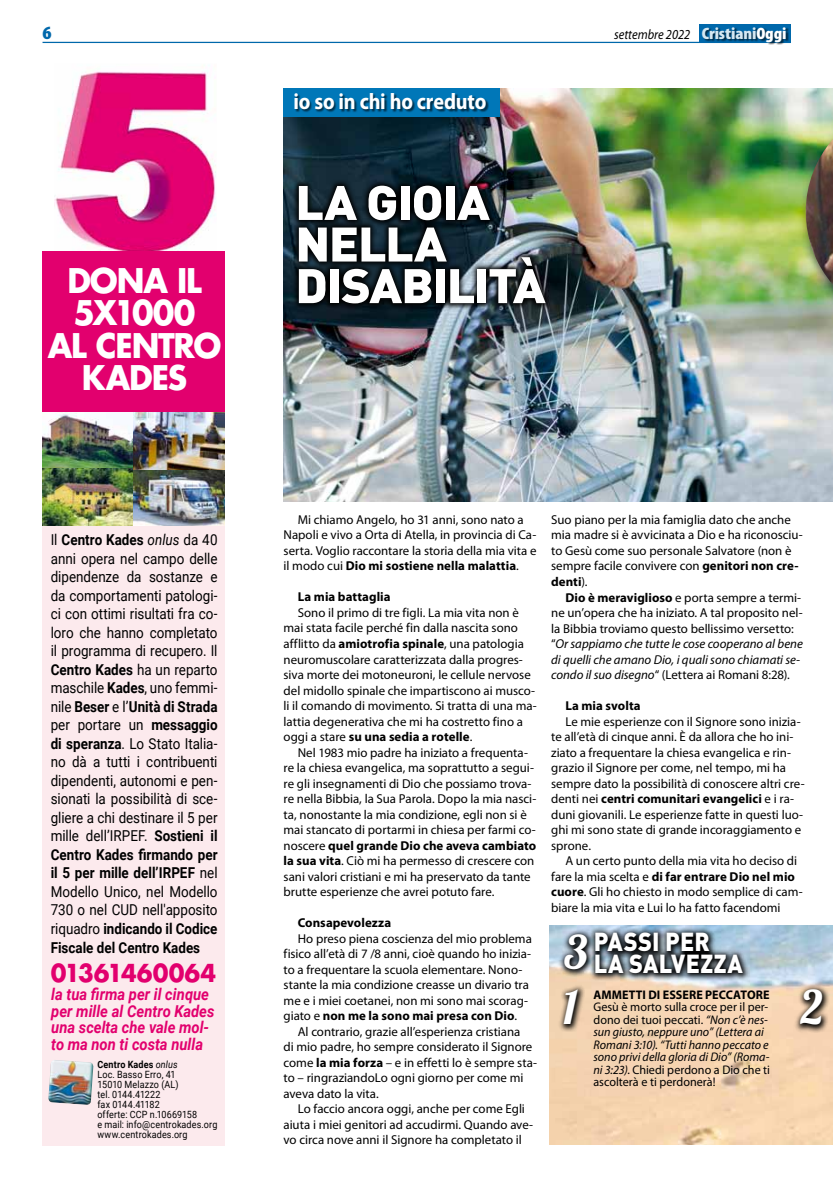
<style>
.page{position:relative;width:833px;height:1188px;background:#fff}
.page>*{position:absolute;margin:0;border:0;box-sizing:border-box;transform-origin:0 0}
.t1{font:900 47.75px/41.5px "DIN";color:#fff;scale:1.05 1}
.t2{font:46.38px "Lobster 1.3";color:#fff}
.t3{font:700 33px/32.5px "Futura";letter-spacing:-.035em;color:#fff;text-align:center;scale:.95 1}
.t4{font:900 25.75px/21.9px "DIN";letter-spacing:.03em;color:#fff;scale:.91 1}
.t5{font:700 24.12px "Futura";letter-spacing:-.005em;color:#e2006e;scale:.95 1}
.t6{font:700 22.5px "Myriad Pro";letter-spacing:-.01em;color:#fff;scale:.9 1}
.t7{font:900 condensed 18.75px "Myriad Pro";color:#0068ab;scale:1.1 1}
.t8{font:italic 700 16.38px/16.4px "Roboto";color:#e2006e;scale:.9 1}
.t9{font:15px/18.5px "Roboto";color:#000;text-align:justify;scale:.89 1}
.t10{font:italic 13.75px "Myriad Pro";color:#000;scale:.9 1}
.t11{font:12.88px/15.5px "Myriad Pro";color:#000}
.t12{font:700 12.88px "Myriad Pro";letter-spacing:.005em;color:#000}
.t13{font:italic 12.5px/12.5px "Myriad Pro";color:#000}
.t14{font:700 12.5px "Myriad Pro";letter-spacing:.01em;color:#000}
.t15{font:10px/10px "Roboto";letter-spacing:.015em;color:#000;scale:.9 1}
.s1{font-weight:900;font-style:normal;font-stretch:condensed;font-size:16.62px;color:#d7e8f2}
.s2{font-weight:900;font-style:normal;font-stretch:condensed;font-size:16.62px;color:#fff}
.s3{font-weight:700}
.s4{font-style:italic}
.s5{font-style:normal}
</style>
<div class="page">
<img style="left:55px;top:65px;width:161px;height:186px">
<div style="left:43px;top:251px;width:181px;height:167px;background:#e2006e"></div>
<div style="left:43px;top:413px;width:181px;height:732px;background:#fceaed"></div>
<img style="left:43px;top:412px;width:181px;height:113px">
<img style="left:48px;top:1060px;width:46px;height:44px">
<img style="left:549px;top:925px;width:284px;height:219px">
<svg style="left:588px;top:925px;width:162px;height:55px;background:#505b63"></svg>
<svg style="left:557px;top:982px;width:28px;height:49px"></svg>
<svg style="left:793px;top:982px;width:36px;height:50px;background:#988674"></svg>
<svg style="left:557px;top:927px;width:37px;height:49px;background:#788085"></svg>
<img style="left:283px;top:89px;width:550px;height:412px">
<hr style="left:43px;top:42px;width:747px;height:1px;background:#0068ab">
<div style="left:698px;top:25px;width:92px;height:18px;background:#0068ab"></div>
<div style="left:703px;top:28px;width:86px;height:17px;background:#000;opacity:.6"></div>
<div style="left:283px;top:89px;width:217px;height:28px;background:#0077b8"></div>
<div style="left:295px;top:93px;width:194px;height:20px;background:#000;opacity:.6"></div>
<svg style="left:291px;top:178px;width:261px;height:132px;background:#1a2427"></svg>
<img style="left:797px;top:90px;width:36px;height:252px">
<img style="left:805px;top:139px;width:28px;height:145px">
<h3 class="t7" style="left:43px;top:21px;width:10px">6</h3>
<p class="t10" style="left:614px;top:26px;width:193px">settembre 2022 <span class="s1">Cristiani</span><span class="s2">Oggi</span></p>
<h3 class="t3" style="left:48px;top:263px;width:184px">DONA IL<br>5X1000<br>AL CENTRO<br>KADES</h3>
<p class="t9" style="left:51px;top:530px;width:189px">Il <span class="s3">Centro Kades</span> <span class="s4">onlus</span> da 40 anni opera nel campo delle dipendenze da sostanze e da comportamenti patologi&shy;ci con ottimi risultati fra co&shy;loro che hanno completato il programma di recupero. Il <span class="s3">Centro Kades</span> ha un reparto maschile <span class="s3">Kades</span>, uno femmi&shy;nile <span class="s3">Beser</span> e l’<span class="s3">Unità di Strada </span>per portare un <span class="s3">messaggio di speranza</span>. Lo Stato Italia&shy;no dà a tutti i contribuenti dipendenti, autonomi e pen&shy;sionati la possibilità di sce&shy;gliere a chi destinare il 5 per mille dell’IRPEF. <span class="s3">Sostieni il Centro Kades firmando per il 5 per mille dell’IRPEF</span> nel Modello Unico, nel Modello 730 o nel CUD nell'apposito riquadro <span class="s3">indicando il Codice Fiscale del Centro Kades</span></p>
<p class="t8" style="left:51px;top:985px;width:183px">la tua firma per il cinque per mille al Centro Kades una scelta che vale mol&shy;to ma non ti costa nulla</p>
<p class="t15" style="left:97px;top:1059px;width:135px"><span class="s3">Centro Kades</span> <span class="s4">onlus<br></span>Loc. Basso Erro, 41<br>15010 Melazzo (AL)<br>tel. 0144.41222<br>fax 0144.41182<br>offerte: CCP n.10669158<br>e mail: info@centrokades.org www.centrokades.org</p>
<h3 class="t5" style="left:51px;top:956px;width:176px">01361460064</h3>
<h3 class="t6" style="left:293px;top:87px;width:216px">io so in chi ho creduto</h3>
<h1 class="t1" style="left:295px;top:179px;width:92px">LA GIOIA<br>NELLA<br>DISA</h1>
<h1 class="t1" style="left:513px;top:262px;width:33px">À</h1>
<h1 class="t1" style="left:401px;top:262px;width:50px">BILIT</h1>
<p class="t11" style="left:283px;top:511px;width:255px;text-indent:14px">Mi chiamo Angelo, ho 31 anni, sono nato a Napoli e vivo a Orta di Atella, in provincia di Ca&shy;serta. Voglio raccontare la storia della mia vita e il modo cui <span class="s3">Dio mi sostiene nella malattia</span>.</p>
<p class="t12" style="left:298px;top:588px;width:94px">La mia battaglia</p>
<p class="t11" style="left:283px;top:604px;width:255px;text-indent:14px">Sono il primo di tre figli. La mia vita non è mai stata facile perché fin dalla nascita sono afflitto da <span class="s3">amiotrofia spinale</span>, una patologia neuromuscolare caratterizzata dalla progres&shy;siva morte dei motoneuroni, le cellule nervose del midollo spinale che impartiscono ai musco&shy;li il comando di movimento. Si tratta di una ma&shy;lattia degenerativa che mi ha costretto fino a oggi a stare <span class="s3">su una sedia a rotelle</span>.</p>
<p class="t11" style="left:283px;top:744px;width:254px;text-indent:14px">Nel 1983 mio padre ha iniziato a frequenta&shy;re la chiesa evangelica, ma soprattutto a segui&shy;re gli insegnamenti di Dio che possiamo trova&shy;re nella Bibbia, la Sua Parola. Dopo la mia nasci&shy;ta, nonostante la mia condizione, egli non si è mai stancato di portarmi in chiesa per farmi co&shy;noscere <span class="s3">quel grande Dio che aveva cambiato la sua vita</span>. Ciò mi ha permesso di crescere con sani valori cristiani e mi ha preservato da tante brutte esperienze che avrei potuto fare.</p>
<p class="t12" style="left:298px;top:914px;width:95px">Consapevolezza</p>
<p class="t11" style="left:283px;top:930px;width:250px;text-indent:14px">Ho preso piena coscienza del mio problema fisico all’età di 7 /8 anni, cioè quando ho inizia&shy;to a frequentare la scuola elementare. Nono&shy;stante la mia condizione creasse un divario tra me e i miei coetanei, non mi sono mai scorag&shy;giato e <span class="s3">non me la sono mai presa con Dio</span>.</p>
<p class="t11" style="left:283px;top:1023px;width:255px;text-indent:14px">Al contrario, grazie all’esperienza cristiana<br>di mio padre, ho sempre considerato il Signore come <span class="s3">la mia forza</span> – e in effetti lo è sempre sta&shy;to – ringraziandoLo ogni giorno per come mi aveva dato la vita.</p>
<p class="t11" style="left:283px;top:1100px;width:251px;text-indent:14px">Lo faccio ancora oggi, anche per come Egli aiuta i miei genitori ad accudirmi. Quando ave&shy;vo circa nove anni il Signore ha completato il</p>
<p class="t11" style="left:551px;top:511px;width:253px">Suo piano per la mia famiglia dato che anche mia madre si è avvicinata a Dio e ha riconosciu&shy;to Gesù come suo personale Salvatore (non è sempre facile convivere con <span class="s3">genitori non cre&shy;denti</span>).</p>
<p class="t11" style="left:551px;top:589px;width:253px;text-indent:14px"><span class="s3">Dio è meraviglioso</span> e porta sempre a termi&shy;ne un’opera che ha iniziato. A tal proposito nel&shy;la Bibbia troviamo questo bellissimo versetto: “<span class="s4">Or sappiamo che tutte le cose cooperano al bene di quelli che amano Dio, i quali sono chiamati se&shy;condo il suo disegno</span>“ (Lettera ai Romani 8:28).</p>
<p class="t12" style="left:565px;top:697px;width:77px">La mia svolta</p>
<p class="t11" style="left:551px;top:713px;width:255px;text-indent:14px">Le mie esperienze con il Signore sono inizia&shy;te all’età di cinque anni. È da allora che ho ini&shy;ziato a frequentare la chiesa evangelica e rin&shy;grazio il Signore per come, nel tempo, mi ha sempre dato la possibilità di conoscere altri cre&shy;denti nei <span class="s3">centri comunitari evangelici</span> e i ra&shy;duni giovanili. Le esperienze fatte in questi luo&shy;ghi mi sono state di grande incoraggiamento e sprone.</p>
<p class="t11" style="left:551px;top:852px;width:253px;text-indent:14px">A un certo punto della mia vita ho deciso di fare la mia scelta e <span class="s3">di far entrare Dio nel mio cuore</span>. Gli ho chiesto in modo semplice di cam&shy;biare la mia vita e Lui lo ha fatto facendomi</p>
<h3 class="t4" style="left:593px;top:929px;width:31px">PASSI</h3>
<h3 class="t4" style="left:593px;top:929px;width:162px;text-indent:71px">PER<br>LA SALVEZZA</h3>
<p class="t14" style="left:593px;top:986px;width:178px">AMMETTI DI ESSERE PECCATORE</p>
<p class="t13" style="left:593px;top:1000px;width:178px"><span class="s5">Gesù è morto sulla croce per il per&shy;dono dei tuoi peccati.</span> “Non c’è nes&shy;sun giusto, neppure uno” (Lettera ai Romani 3:10). “Tutti hanno peccato e sono privi della gloria di Dio” (Roma&shy;ni 3:23). <span class="s5">Chiedi perdono a Dio che ti ascolterà e ti perdonerà!</span></p>
<h2 class="t2" style="left:564px;top:922px;width:25px">3</h2>
<h2 class="t2" style="left:562px;top:977px;width:16px">1</h2>
<h2 class="t2" style="left:800px;top:977px;width:24px">2</h2>
</div>
